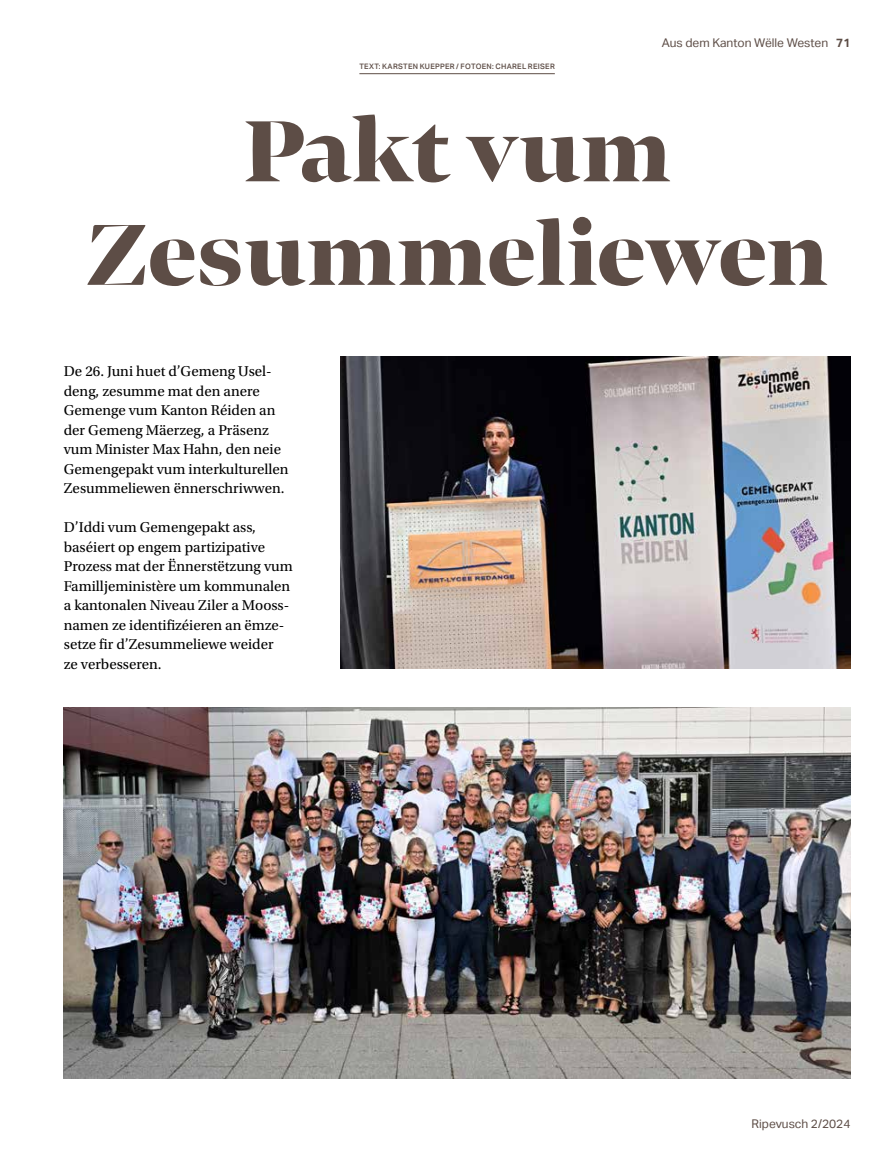
<style>
.page{position:relative;width:893px;height:1149px;background:#fff}
.page>*{position:absolute;margin:0;border:0;box-sizing:border-box;transform-origin:0 0}
.t1{font:900 90px/103.5px "Bennet Banner";color:#5d4d46;text-align:center}
.t2{font:15px/19.5px "Utopia Std";color:#000}
.t3{font:12px "Aktiv Grotesk";color:#5d4d46}
.t4{font:500 7.5px "Aktiv Grotesk";letter-spacing:.035em;color:#5d4d46}
.s1{font-weight:700}
</style>
<div class="page">
<hr style="left:359px;top:73px;width:196px;height:1px;background:#5d4d46">
<img style="left:64px;top:707px;width:786px;height:371px">
<img style="left:340px;top:356px;width:510px;height:312px">
<p class="t4" style="left:359px;top:62px;width:197px">TEXT: KARSTEN KUEPPER / FOTOEN: CHAREL REISER</p>
<p class="t3" style="left:662px;top:36px;width:190px">Aus dem Kanton Wëlle Westen <span class="s1">71</span></p>
<h1 class="t1" style="left:86px;top:100px;width:744px">Pakt vum<br>Zesummeliewen</h1>
<p class="t2" style="left:64px;top:361px;width:226px">De 26. Juni huet d’Gemeng Usel&shy;deng, zesumme mat den anere<br>Gemenge vum Kanton Réiden an der Gemeng Mäerzeg, a Präsenz vum Minister Max Hahn, den neie<br>Gemengepakt vum interkulturellen<br>Zesummeliewen ënnerschriwwen.</p>
<p class="t2" style="left:64px;top:517px;width:231px">D’Iddi vum Gemengepakt ass, baséiert op engem partizipative<br>Prozess mat der Ënnerstëtzung vum<br>Familljeministère um kommunalen a kantonalen Niveau Ziler a Mooss&shy;namen ze identifizéieren an ëmze&shy;setze fir d’Zesummeliewe weider<br>ze verbesseren.</p>
<p class="t3" style="left:752px;top:1116px;width:100px">Ripevusch 2/2024</p>
</div>
